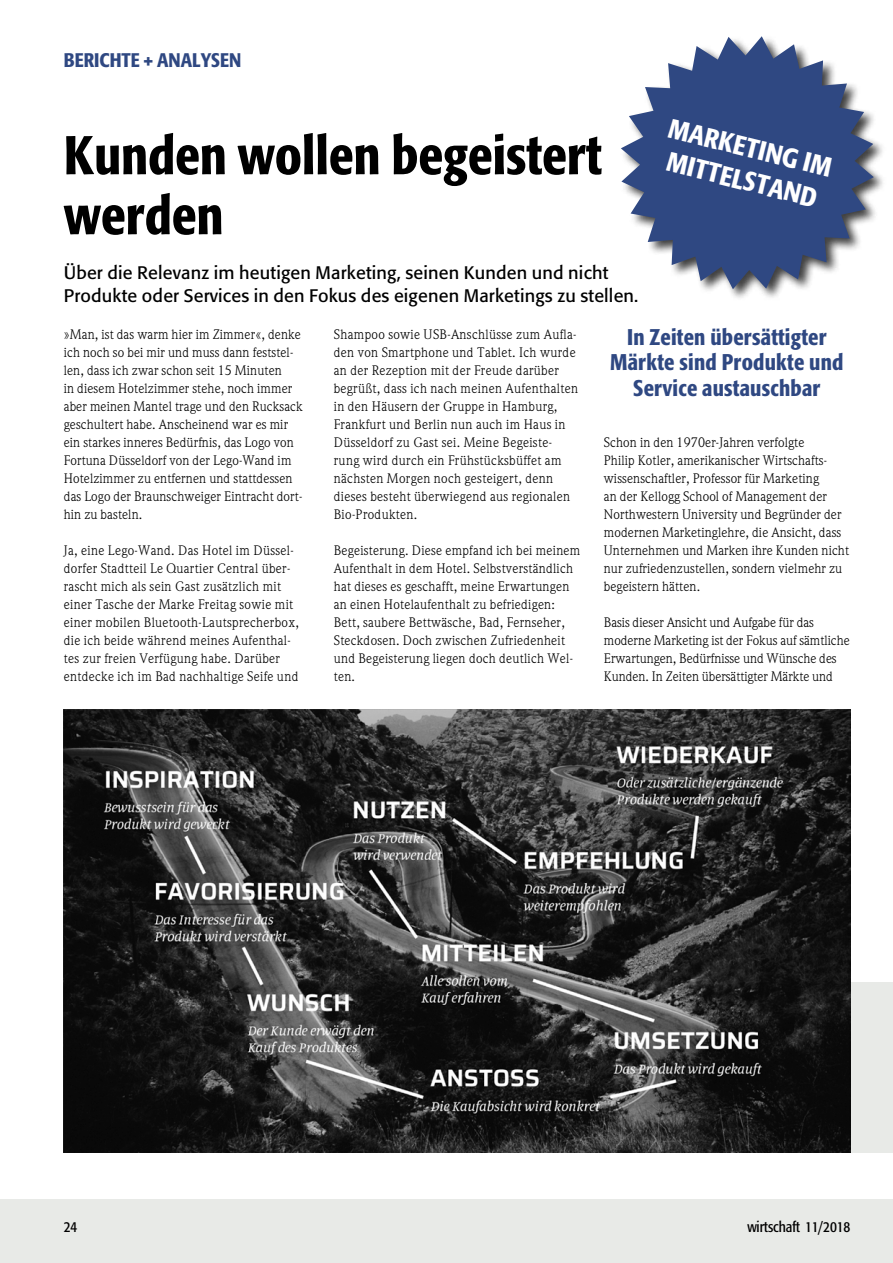
<style>
.page{position:relative;width:893px;height:1263px;background:#fff}
.page>*{position:absolute;margin:0;border:0;box-sizing:border-box;transform-origin:0 0}
.t1{font:500 condensed 54px/60px "Formata";color:#000}
.t2{font:500 condensed 27px/33px "Formata";color:#fff}
.t3{font:500 condensed 22.5px/25.5px "Formata";letter-spacing:.01em;color:#2f4882;text-align:center}
.t4{font:500 condensed 19.5px "Formata";color:#2f4882}
.t5{font:18px/22.5px "Formata";letter-spacing:.01em;color:#000}
.t6{font:condensed 15px "Formata";letter-spacing:-.005em;color:#000}
.t7{font:13.5px/18px "Weidemann";letter-spacing:.02em;color:#000}
.t8{font:13.5px/18px "Weidemann";color:#000}
</style>
<div class="page">
<div style="left:0;top:1199px;width:893px;height:64px;background:#e8eae7"></div>
<div style="left:828px;top:982px;width:65px;height:170px;background:#e8eae7"></div>
<div style="left:620px;top:35px;width:267px;height:267px;background:#000;opacity:.75"></div>
<svg style="left:621px;top:36px;width:253px;height:253px;fill:#2f4882"></svg>
<img style="left:64px;top:710px;width:786px;height:442px">
<h3 class="t4" style="left:64px;top:48px;width:179px">BERICHTE + ANALYSEN</h3>
<h1 class="t1" style="left:64px;top:125px;width:539px">Kunden wollen begeistert werden</h1>
<h3 class="t5" style="left:64px;top:262px;width:576px">Über die Relevanz im heutigen Marketing, seinen Kunden und nicht<br>Produkte oder Services in den Fokus des eigenen Marketings zu stellen.</h3>
<h2 class="t2" style="left:673px;top:111px;width:169px;rotate:14deg">MARKETING IM<br>MITTELSTAND</h2>
<p class="t7" style="left:64px;top:325px;width:240px">»Man, ist das warm hier im Zimmer«, denke ich noch so bei mir und muss dann feststel&shy;len, dass ich zwar schon seit 15 Minuten<br>in diesem Hotelzimmer stehe, noch immer aber meinen Mantel trage und den Rucksack geschultert habe. Anscheinend war es mir ein starkes inneres Bedürfnis, das Logo von Fortuna Düsseldorf von der Lego-Wand im Hotelzimmer zu entfernen und stattdessen das Logo der Braunschweiger Eintracht dort&shy;hin zu basteln.</p>
<p class="t7" style="left:64px;top:541px;width:237px">Ja, eine Lego-Wand. Das Hotel im Düssel&shy;dorfer Stadtteil Le Quartier Central über&shy;rascht mich als sein Gast zusätzlich mit einer Tasche der Marke Freitag sowie mit einer mobilen Bluetooth-Lautsprecherbox, die ich beide während meines Aufenthal&shy;tes zur freien Verfügung habe. Darüber entdecke ich im Bad nachhaltige Seife und</p>
<p class="t7" style="left:334px;top:325px;width:246px">Shampoo sowie USB-Anschlüsse zum Aufla&shy;den von Smartphone und Tablet. Ich wurde an der Rezeption mit der Freude darüber begrüßt, dass ich nach meinen Aufenthalten in den Häusern der Gruppe in Hamburg, Frankfurt und Berlin nun auch im Haus in Düsseldorf zu Gast sei. Meine Begeiste&shy;rung wird durch ein Frühstücksbüffet am nächsten Morgen noch gesteigert, denn dieses besteht überwiegend aus regionalen Bio-Produkten.</p>
<p class="t7" style="left:334px;top:541px;width:248px">Begeisterung. Diese empfand ich bei meinem Aufenthalt in dem Hotel. Selbstverständlich hat dieses es geschafft, meine Erwartungen an einen Hotelaufenthalt zu befriedigen:<br>Bett, saubere Bettwäsche, Bad, Fernseher, Steckdosen. Doch zwischen Zufriedenheit und Begeisterung liegen doch deutlich Wel&shy;ten.</p>
<h3 class="t3" style="left:610px;top:324px;width:235px">In Zeiten übersättigter<br>Märkte sind Produkte und<br>Service austauschbar</h3>
<p class="t7" style="left:604px;top:433px;width:247px">Schon in den 1970er-Jahren verfolgte<br>Philip Kotler, amerikanischer Wirtschafts&shy;wissenschaftler, Professor für Marketing<br>an der Kellogg School of Management der Northwestern University und Begründer der modernen Marketinglehre, die Ansicht, dass Unternehmen und Marken ihre Kunden nicht nur zufriedenzustellen, sondern vielmehr zu begeistern hätten.</p>
<p class="t8" style="left:604px;top:613px;width:247px">Basis dieser Ansicht und Aufgabe für das moderne Marketing ist der Fokus auf sämtliche Erwartungen, Bedürfnisse und Wünsche des Kunden. In Zeiten übersättigter Märkte und</p>
<p class="t6" style="left:64px;top:1217px;width:15px">24</p>
<p class="t6" style="left:747px;top:1217px;width:105px">wirtschaft 11/2018</p>
</div>
